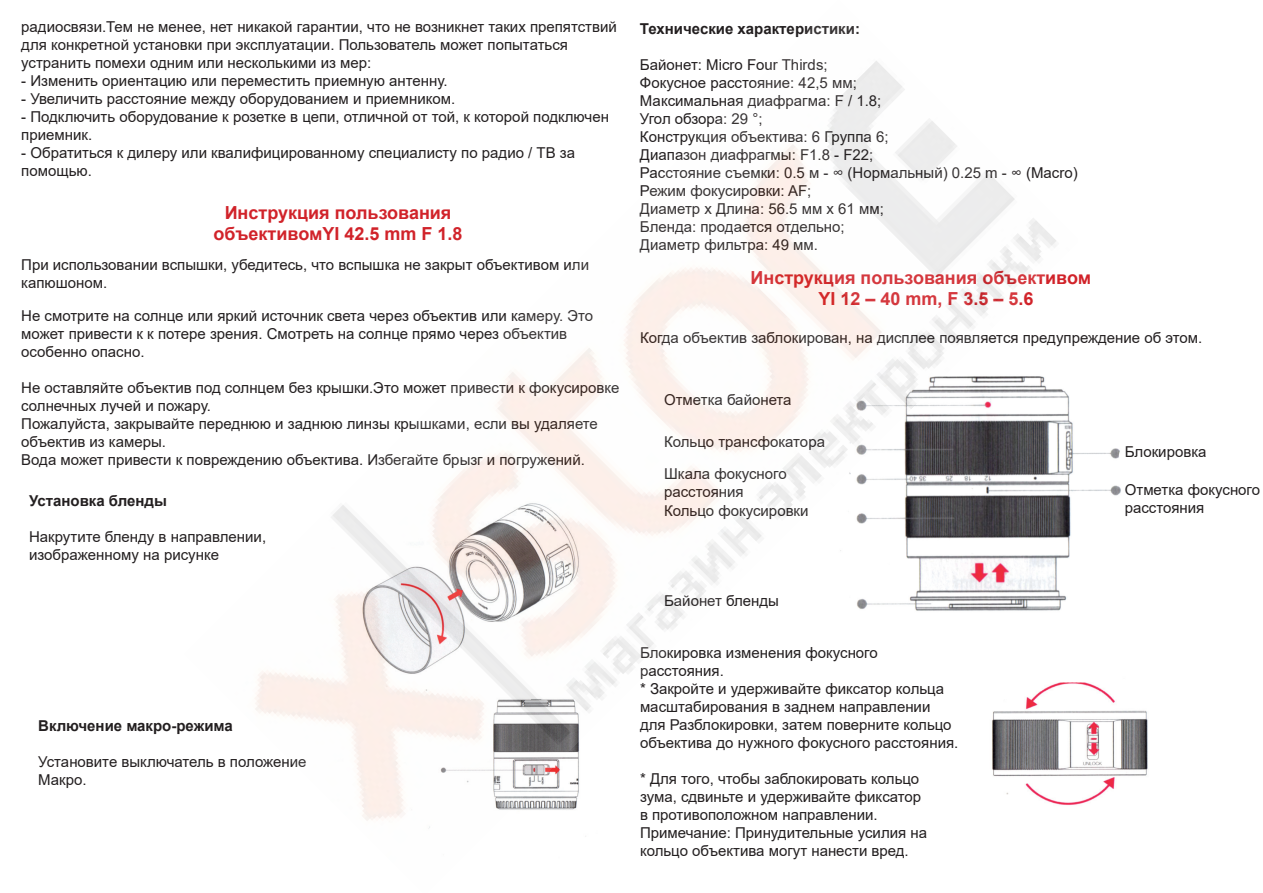
<style>
.page{position:relative;width:1263px;height:893px;background:#fff}
.page>*{position:absolute;margin:0;border:0;box-sizing:border-box;transform-origin:0 0}
.t1{font:700 18px/21.6px "Arial";color:#d1232a;text-align:center}
.t2{font:15px/18px "Arial";color:#231f20}
.t3{font:700 15px "Arial";color:#231f20}
</style>
<div class="page">
<img style="left:1078px;top:682px;width:70px;height:123px">
<img style="left:255px;top:61px;width:823px;height:776px">
<p class="t2" style="left:21px;top:18px;width:597px">радиосвязи.Тем не менее, нет никакой гарантии, что не возникнет таких препятствий для конкретной установки при эксплуатации. Пользователь может попытаться устранить помехи одним или несколькими из мер:</p>
<p class="t2" style="left:21px;top:72px;width:428px">- Изменить ориентацию или переместить приемную антенну.</p>
<p class="t2" style="left:21px;top:90px;width:436px">- Увеличить расстояние между оборудованием и приемником.</p>
<p class="t2" style="left:21px;top:108px;width:589px">- Подключить оборудование к розетке в цепи, отличной от той, к которой подключен приемник.</p>
<p class="t2" style="left:21px;top:144px;width:555px">- Обратиться к дилеру или квалифицированному специалисту по радио / ТВ за помощью.</p>
<p class="t1" style="left:214px;top:202px;width:250px">Инструкция пользования объективомYI 42.5 mm F 1.8</p>
<p class="t2" style="left:21px;top:255px;width:569px">При использовании вспышки, убедитесь, что вспышка не закрыт объективом или капюшоном.</p>
<p class="t2" style="left:21px;top:306px;width:573px">Не смотрите на солнце или яркий источник света через объектив или камеру. Это может привести к к потере зрения. Смотреть на солнце прямо через объектив особенно опасно.</p>
<p class="t2" style="left:21px;top:378px;width:600px">Не оставляйте объектив под солнцем без крышки.Это может привести к фокусировке солнечных лучей и пожару.<br>Пожалуйста, закрывайте переднюю и заднюю линзы крышками, если вы удаляете объектив из камеры.<br>Вода может привести к повреждению объектива. Избегайте брызг и погружений.</p>
<p class="t3" style="left:29px;top:490px;width:139px">Установка бленды</p>
<p class="t2" style="left:29px;top:527px;width:239px">Накрутите бленду в направлении, изображенному на рисунке</p>
<p class="t3" style="left:38px;top:715px;width:196px">Включение макро-режима</p>
<p class="t2" style="left:38px;top:753px;width:270px">Установите выключатель в положение<br>Макро.</p>
<p class="t3" style="left:640px;top:18px;width:222px">Технические характеристики:</p>
<p class="t2" style="left:640px;top:56px;width:439px">Байонет: Micro Four Thirds;<br>Фокусное расстояние: 42,5 мм;<br>Максимальная диафрагма: F / 1.8;<br>Угол обзора: 29 °;<br>Конструкция объектива: 6 Группа 6;<br>Диапазон диафрагмы: F1.8 - F22;<br>Расстояние съемки: 0.5 м - ∞ (Нормальный) 0.25 m - ∞ (Macro)<br>Режим фокусировки: AF;<br>Диаметр х Длина: 56.5 мм х 61 мм;<br>Бленда: продается отдельно;<br>Диаметр фильтра: 49 мм.</p>
<p class="t1" style="left:750px;top:267px;width:342px">Инструкция пользования объективом<br>YI 12 – 40 mm, F 3.5 – 5.6</p>
<p class="t2" style="left:640px;top:329px;width:564px">Когда объектив заблокирован, на дисплее появляется предупреждение об этом.</p>
<p class="t2" style="left:664px;top:391px;width:129px">Отметка байонета</p>
<p class="t2" style="left:664px;top:425px;width:162px;line-height:32.5px">Кольцо трансфокатора<br>Шкала фокусного</p>
<p class="t2" style="left:664px;top:483px;width:146px;line-height:18.9px">расстояния<br>Кольцо фокусировки</p>
<p class="t2" style="left:664px;top:592px;width:116px">Байонет бленды</p>
<p class="t2" style="left:640px;top:643px;width:320px">Блокировка изменения фокусного расстояния.<br>* Закройте и удерживайте фиксатор кольца масштабирования в заднем направлении для Разблокировки, затем поверните кольцо объектива до нужного фокусного расстояния.</p>
<p class="t2" style="left:640px;top:769px;width:289px">* Для того, чтобы заблокировать кольцо зума, сдвиньте и удерживайте фиксатор в противоположном направлении.<br>Примечание: Принудительные усилия на кольцо объектива могут нанести вред.</p>
<p class="t2" style="left:1125px;top:442px;width:83px">Блокировка</p>
<p class="t2" style="left:1125px;top:481px;width:137px">Отметка фокусного расстояния</p>
</div>
